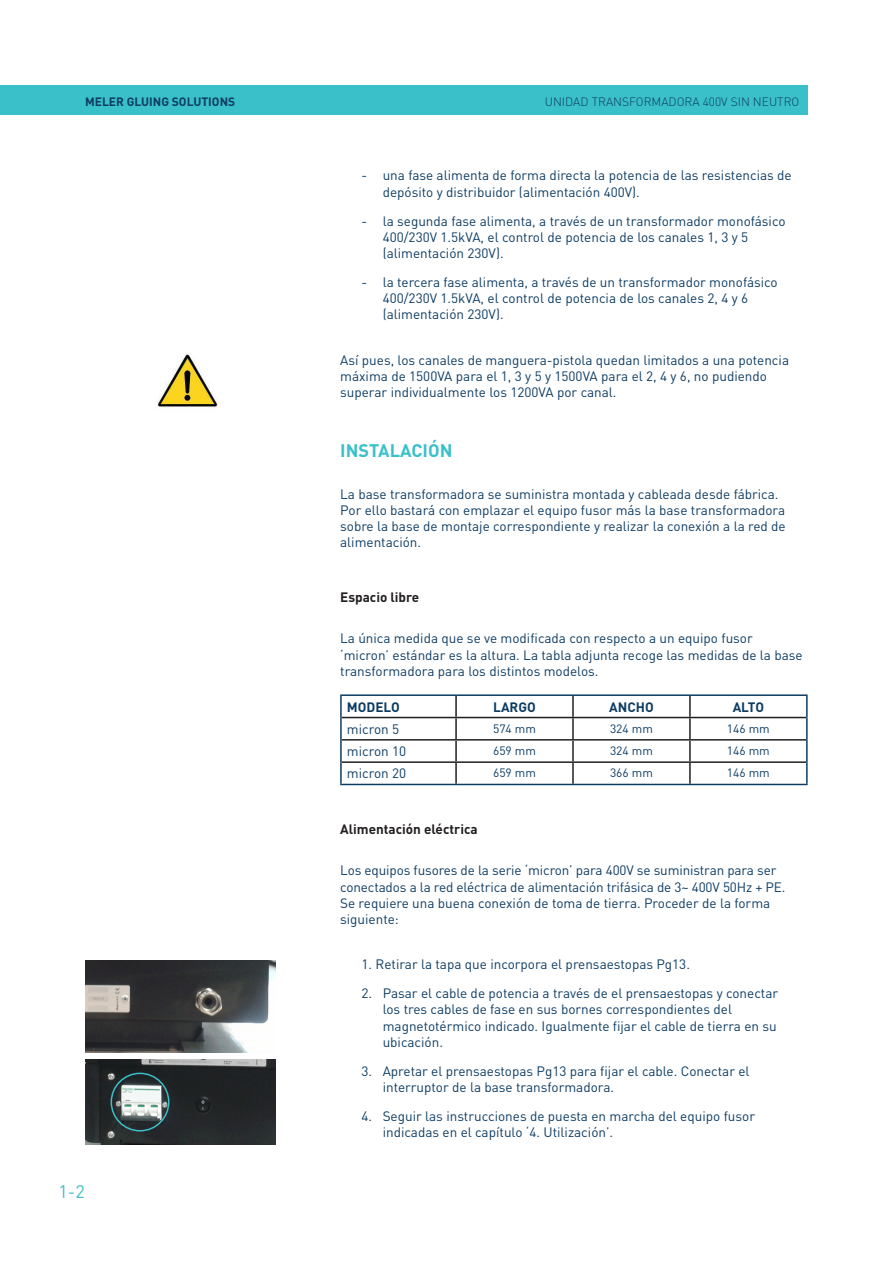
<style>
.page{position:relative;width:893px;height:1263px;background:#fff}
.page>*{position:absolute;margin:0;border:0;box-sizing:border-box;transform-origin:0 0}
.Subtitulo{font:700 18px "DIN Pro";color:#3ac0c9}
.t1{font:18px "DIN Pro";color:#3ac0c9}
.Texto{font:13.5px/16.2px "DIN Pro";color:#0d3c63}
.Tercer_titulo{font:700 13.5px "DIN Pro";color:#231f20}
.t2{font:700 13.5px "DIN Pro";color:#0d3c63}
.t3{font:12px "DIN Pro";color:#0d3c63}
.t4{font:300 12px "DIN Pro";color:#0d3c63}
.t5{font:700 12px "DIN Pro";color:#0d3c63}
</style>
<div class="page">
<div style="left:0;top:85px;width:808px;height:30px;background:#3ac0c9"></div>
<hr style="left:455px;top:696px;width:2px;height:21px;background:#231f20">
<hr style="left:572px;top:696px;width:2px;height:21px;background:#231f20">
<hr style="left:689px;top:696px;width:2px;height:21px;background:#231f20">
<hr style="left:342px;top:717px;width:114px;height:1px;background:#231f20">
<hr style="left:456px;top:717px;width:117px;height:1px;background:#231f20">
<hr style="left:455px;top:718px;width:2px;height:21px;background:#231f20">
<hr style="left:573px;top:717px;width:117px;height:1px;background:#231f20">
<hr style="left:572px;top:718px;width:2px;height:21px;background:#231f20">
<hr style="left:690px;top:717px;width:116px;height:1px;background:#231f20">
<hr style="left:689px;top:718px;width:2px;height:21px;background:#231f20">
<hr style="left:342px;top:739px;width:114px;height:2px;background:#231f20">
<hr style="left:456px;top:739px;width:117px;height:2px;background:#231f20">
<hr style="left:455px;top:741px;width:2px;height:20px;background:#231f20">
<hr style="left:573px;top:739px;width:117px;height:2px;background:#231f20">
<hr style="left:572px;top:741px;width:2px;height:20px;background:#231f20">
<hr style="left:690px;top:739px;width:116px;height:2px;background:#231f20">
<hr style="left:689px;top:741px;width:2px;height:20px;background:#231f20">
<hr style="left:342px;top:761px;width:114px;height:2px;background:#231f20">
<hr style="left:456px;top:761px;width:117px;height:2px;background:#231f20">
<hr style="left:455px;top:763px;width:2px;height:21px;background:#231f20">
<hr style="left:573px;top:761px;width:117px;height:2px;background:#231f20">
<hr style="left:572px;top:763px;width:2px;height:21px;background:#231f20">
<hr style="left:690px;top:761px;width:116px;height:2px;background:#231f20">
<hr style="left:689px;top:763px;width:2px;height:21px;background:#231f20">
<hr style="left:806px;top:717px;width:2px;height:23px;background:#0d3c63">
<hr style="left:806px;top:740px;width:2px;height:22px;background:#0d3c63">
<hr style="left:806px;top:762px;width:2px;height:22px;background:#0d3c63">
<hr style="left:456px;top:784px;width:117px;height:1px;background:#0d3c63">
<hr style="left:573px;top:784px;width:117px;height:1px;background:#0d3c63">
<hr style="left:690px;top:784px;width:118px;height:1px;background:#0d3c63">
<hr style="left:340px;top:694px;width:116px;height:2px;background:#0d3c63">
<hr style="left:340px;top:696px;width:2px;height:21px;background:#0d3c63">
<hr style="left:456px;top:694px;width:117px;height:2px;background:#0d3c63">
<hr style="left:573px;top:694px;width:117px;height:2px;background:#0d3c63">
<hr style="left:690px;top:694px;width:118px;height:2px;background:#0d3c63">
<hr style="left:806px;top:696px;width:2px;height:21px;background:#0d3c63">
<hr style="left:340px;top:717px;width:2px;height:23px;background:#0d3c63">
<hr style="left:340px;top:740px;width:2px;height:22px;background:#0d3c63">
<hr style="left:340px;top:762px;width:2px;height:22px;background:#0d3c63">
<hr style="left:340px;top:784px;width:116px;height:1px;background:#0d3c63">
<img style="left:157px;top:354px;width:61px;height:53px">
<img style="left:85px;top:960px;width:190px;height:93px">
<img style="left:85px;top:1060px;width:190px;height:84px">
<div style="left:111px;top:1072px;width:58px;height:59px;border:2px solid #3ac0c9;border-radius:50%"></div>
<p class="t5" style="left:85px;top:94px;width:152px">MELER GLUING SOLUTIONS</p>
<p class="t1" style="left:59px;top:1179px;width:28px">1-2</p>
<p class="t4" style="left:545px;top:94px;width:256px">UNIDAD TRANSFORMADORA 400V SIN NEUTRO</p>
<p class="Texto" style="left:383px;top:167px;width:411px;text-indent:-21px">- una fase alimenta de forma directa la potencia de las resistencias de depósito y distribuidor (alimentación 400V).</p>
<p class="Texto" style="left:383px;top:212px;width:404px;text-indent:-21px">- la segunda fase alimenta, a través de un transformador monofásico<br>400/230V 1.5kVA, el control de potencia de los canales 1, 3 y 5 (alimentación 230V).</p>
<p class="Texto" style="left:383px;top:273px;width:397px;text-indent:-21px">- la tercera fase alimenta, a través de un transformador monofásico<br>400/230V 1.5kVA, el control de potencia de los canales 2, 4 y 6 (alimentación 230V).</p>
<p class="Texto" style="left:340px;top:351px;width:450px">Así pues, los canales de manguera-pistola quedan limitados a una potencia máxima de 1500VA para el 1, 3 y 5 y 1500VA para el 2, 4 y 6, no pudiendo superar individualmente los 1200VA por canal.</p>
<p class="Subtitulo" style="left:340px;top:438px;width:114px">INSTALACIÓN</p>
<p class="Texto" style="left:340px;top:485px;width:447px">La base transformadora se suministra montada y cableada desde fábrica.<br>Por ello bastará con emplazar el equipo fusor más la base transformadora sobre la base de montaje correspondiente y realizar la conexión a la red de alimentación.</p>
<p class="Tercer_titulo" style="left:340px;top:587px;width:81px">Espacio libre</p>
<p class="Texto" style="left:340px;top:630px;width:464px">La única medida que se ve modificada con respecto a un equipo fusor ‘micron’ estándar es la altura. La tabla adjunta recoge las medidas de la base transformadora para los distintos modelos.</p>
<p class="t2" style="left:347px;top:697px;width:54px">MODELO</p>
<p class="t2" style="left:493px;top:697px;width:44px">LARGO</p>
<p class="t2" style="left:609px;top:697px;width:46px">ANCHO</p>
<p class="t2" style="left:733px;top:697px;width:33px">ALTO</p>
<p class="Texto" style="left:347px;top:720px;width:54px">micron 5</p>
<p class="t3" style="left:493px;top:720px;width:44px">574 mm</p>
<p class="t3" style="left:610px;top:720px;width:44px">324 mm</p>
<p class="t3" style="left:727px;top:720px;width:44px">146 mm</p>
<p class="Texto" style="left:347px;top:743px;width:61px">micron 10</p>
<p class="t3" style="left:493px;top:742px;width:44px">659 mm</p>
<p class="t3" style="left:610px;top:742px;width:44px">324 mm</p>
<p class="t3" style="left:727px;top:742px;width:44px">146 mm</p>
<p class="Texto" style="left:347px;top:765px;width:61px">micron 20</p>
<p class="t3" style="left:493px;top:765px;width:44px">659 mm</p>
<p class="t3" style="left:610px;top:765px;width:44px">366 mm</p>
<p class="t3" style="left:727px;top:765px;width:44px">146 mm</p>
<p class="Tercer_titulo" style="left:340px;top:820px;width:139px">Alimentación eléctrica</p>
<p class="Texto" style="left:340px;top:862px;width:447px">Los equipos fusores de la serie ‘micron’ para 400V se suministran para ser conectados a la red eléctrica de alimentación trifásica de 3~ 400V 50Hz + PE.<br>Se requiere una buena conexión de toma de tierra. Proceder de la forma siguiente:</p>
<p class="Texto" style="left:361px;top:956px;width:330px">1. Retirar la tapa que incorpora el prensaestopas Pg13.</p>
<p class="Texto" style="left:383px;top:984px;width:397px;text-indent:-21px">2. Pasar el cable de potencia a través de el prensaestopas y conectar los tres cables de fase en sus bornes correspondientes del magnetotérmico indicado. Igualmente fijar el cable de tierra en su ubicación.</p>
<p class="Texto" style="left:383px;top:1062px;width:368px;text-indent:-21px">3. Apretar el prensaestopas Pg13 para fijar el cable. Conectar el interruptor de la base transformadora.</p>
<p class="Texto" style="left:383px;top:1107px;width:374px;text-indent:-21px">4. Seguir las instrucciones de puesta en marcha del equipo fusor indicadas en el capítulo ‘4. Utilización’.</p>
</div>
